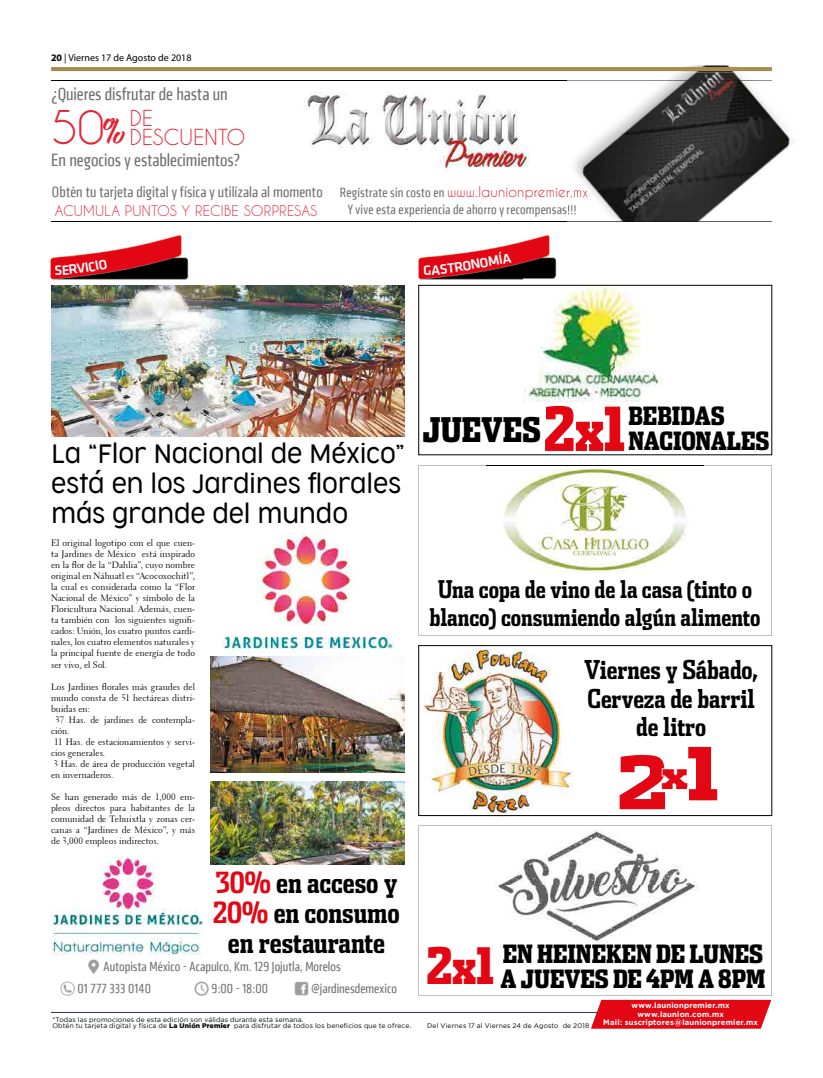
<style>
.page{position:relative;width:823px;height:1078px;background:#fff}
.page>*{position:absolute;margin:0;border:0;box-sizing:border-box;transform-origin:0 0}
.t1{font:900 72.5px "Dispatch";color:#e30613}
.t2{font:900 60.2px "Dispatch Comp";color:#e30613}
.t3{font:46.5px "Amontilladios";color:#e52234}
.t4{font:43.4px "Caviar Dreams";color:#e52234}
.t5{font:900 33.7px "Dispatch Comp";letter-spacing:-.005em;color:#000}
.t6{font:700 29px/30px "Dispatch Comp";letter-spacing:-.005em;color:#000;text-align:center}
.t7{font:700 26px/28.8px "Dispatch Comp";color:#000;text-align:center}
.t8{font:700 25.5px "Eau Sans";color:#000}
.t9{font:900 25px/25px "Dispatch Comp";letter-spacing:-.005em;color:#000;text-align:right}
.t10{font:300 24.8px/30px "Cocogoose Narrow Trial";letter-spacing:-.015em;color:#000}
.t11{font:700 24.4px/27.7px "Dispatch Comp";color:#000;text-align:center}
.t12{font:20.7px "Caviar Dreams";color:#e52234}
.t13{font:condensed 18.3px "Klavika CH";color:#706f6f}
.t14{font:condensed 15.6px "Klavika CH";letter-spacing:.005em;color:#706f6f}
.t15{font:500 14px "Klavika CH";color:#fff}
.t16{font:13.8px "Caviar Dreams";letter-spacing:.015em;color:#e52234}
.t17{font:condensed 13.7px/21.6px "Klavika CH";letter-spacing:.01em;color:#706f6f}
.t18{font:13.7px "Caviar Dreams";letter-spacing:.01em;color:#e52234}
.t19{font:10px "Myriad Pro";color:#000}
.t20{font:9.2px/11px "Transitional 521 BT Roman A";color:#000;text-align:justify}
.t21{font:700 7.7px/8.1px "Gotham";letter-spacing:.02em;color:#fff;text-align:center}
.t22{font:6.7px/6.7px "Gotham";letter-spacing:.02em;color:#000}
.s1{font-family:"Franklin Gothic";font-weight:600;font-size:10.5px}
.s2{font-weight:700}
.s3{font-family:"Franklin Gothic";font-size:10.5px}
.s4{font-family:"Klavika CH";font-stretch:condensed;color:#706f6f}
.s5{color:#e30613}
.s6{font-weight:900}
</style>
<div class="page">
<hr style="left:51px;top:1012px;width:555px;height:1px;background:#28306e">
<img style="left:523px;top:284px;width:138px;height:118px">
<img style="left:418px;top:235px;width:139px;height:45px">
<img style="left:523px;top:277px;width:34px;height:3px">
<svg style="left:590px;top:999px;width:180px;height:29px;background:#e51a26"></svg>
<svg style="left:51px;top:71px;width:515px;height:1px"></svg>
<img style="left:50px;top:235px;width:139px;height:45px">
<hr style="left:51px;top:80px;width:720px;height:1px;background:#000">
<img style="left:304px;top:92px;width:226px;height:81px">
<img style="left:304px;top:92px;width:83px;height:12px">
<hr style="left:51px;top:221px;width:720px;height:1px;background:#000">
<img style="left:566px;top:66px;width:206px;height:7px">
<img style="left:567px;top:190px;width:5px;height:8px">
<svg style="left:568px;top:205px;width:5px;height:10px"></svg>
<img style="left:567px;top:221px;width:136px;height:1px">
<img style="left:573px;top:73px;width:221px;height:148px">
<img style="left:689px;top:65px;width:52px;height:8px">
<img style="left:680px;top:80px;width:67px;height:1px">
<img style="left:51px;top:285px;width:353px;height:151px">
<img style="left:222px;top:534px;width:172px;height:115px">
<img style="left:210px;top:656px;width:194px;height:116px">
<img style="left:51px;top:856px;width:154px;height:98px">
<img style="left:88px;top:959px;width:12px;height:14px">
<img style="left:61px;top:981px;width:13px;height:13px">
<img style="left:294px;top:981px;width:14px;height:14px">
<img style="left:195px;top:981px;width:13px;height:14px">
<img style="left:210px;top:781px;width:194px;height:83px">
<img style="left:418px;top:643px;width:168px;height:173px">
<div style="left:418px;top:645px;width:353px;height:170px;border:1px solid #000"></div>
<div style="left:418px;top:285px;width:353px;height:170px;border:1px solid #000"></div>
<svg style="left:418px;top:465px;width:353px;height:170px"></svg>
<img style="left:486px;top:466px;width:217px;height:126px">
<img style="left:486px;top:465px;width:217px;height:1px">
<svg style="left:418px;top:825px;width:353px;height:170px"></svg>
<img style="left:494px;top:829px;width:204px;height:113px">
<svg style="left:51px;top:67px;width:720px;height:4px;background:#a68d4f"></svg>
<svg style="left:55px;top:263px;width:31px;height:12px"></svg>
<svg style="left:423px;top:263px;width:31px;height:12px"></svg>
<p class="t19" style="left:51px;top:52px;width:142px"><span class="s1">2</span> <span class="s2">20</span> <span class="s3">|</span> | Viernes 17 de Agosto de 2018</p>
<h3 class="t13" style="left:51px;top:83px;width:178px">¿Quieres disfrutar de hasta un</h3>
<h3 class="t3" style="left:106px;top:100px;width:15px">%</h3>
<h3 class="t13" style="left:51px;top:149px;width:190px">En negocios y establecimientos?</h3>
<h3 class="t4" style="left:51px;top:101px;width:103px">50 <sup>DE</sup></h3>
<h3 class="t12" style="left:130px;top:125px;width:117px">DESCUENTO</h3>
<h3 class="t14" style="left:52px;top:182px;width:272px">Obtén tu tarjeta digital y física y utilízala al momento</h3>
<h3 class="t16" style="left:55px;top:203px;width:264px">ACUMULA PUNTOS Y RECIBE SORPRESAS</h3>
<h3 class="t18" style="left:340px;top:184px;width:249px"><span class="s4">Regístrate sin costo en</span> www.launionpremier.mx</h3>
<h3 class="t17" style="left:347px;top:199px;width:230px">Y vive esta experiencia de ahorro y recompensas!!!</h3>
<h3 class="t15" style="left:83px;top:258px;width:24px;rotate:-10deg">ICIO</h3>
<h3 class="t15" style="left:452px;top:258px;width:59px;rotate:-10deg">RONOMÍA</h3>
<h3 class="t8" style="left:337px;top:436px;width:10px">´</h3>
<h3 class="t10" style="left:51px;top:440px;width:355px">La “Flor Nacional de Mexico” esta en los Jardines florales mas grande del mundo</h3>
<p class="t20" style="left:51px;top:537px;width:145px">El original logotipo con el que cuen&shy;ta Jardines de México está inspirado en la flor de la “Dahlia”, cuyo nombre original en Náhuatl es “Acocoxochitl”, la cual es considerada como la “Flor Nacional de México” y símbolo de la Floricultura Nacional. Además, cuen&shy;ta también con los siguientes signifi&shy;cados: Unión, los cuatro puntos cardi&shy;nales, los cuatro elementos naturales y la principal fuente de energía de todo ser vivo, el Sol.</p>
<p class="t20" style="left:51px;top:680px;width:145px">Los Jardines florales más grandes del</p>
<p class="t20" style="left:51px;top:691px;width:145px">mundo consta de 51 hectáreas distri-</p>
<p class="t20" style="left:51px;top:702px;width:40px">buidas en:</p>
<p class="t20" style="left:55px;top:713px;width:141px">37 Has. de jardines de contempla-</p>
<p class="t20" style="left:51px;top:724px;width:20px">ción.</p>
<p class="t20" style="left:54px;top:735px;width:142px">11 Has. de estacionamientos y servi-</p>
<p class="t20" style="left:51px;top:746px;width:56px">cios generales.</p>
<p class="t20" style="left:54px;top:757px;width:143px">3 Has. de área de producción vegetal</p>
<p class="t20" style="left:51px;top:768px;width:64px">en invernaderos.</p>
<p class="t20" style="left:51px;top:790px;width:145px">Se han generado más de 1,000 em&shy;pleos directos para habitantes de la comunidad de Tehuixtla y zonas cer&shy;canas a “Jardines de México”, y más de 3,000 empleos indirectos.</p>
<h3 class="t8" style="left:94px;top:465px;width:10px">´</h3>
<h3 class="t8" style="left:81px;top:495px;width:10px">´</h3>
<h3 class="t6" style="left:213px;top:866px;width:188px"><span class="s5">30%</span> en acceso y<br><span class="s5">20%</span> en consumo en restaurante</h3>
<h3 class="t17" style="left:77px;top:955px;width:264px;text-indent:26px">Autopista México - Acapulco, Km. 129 Jojutla, Morelos<br>01 777 333 0140</h3>
<h3 class="t17" style="left:211px;top:977px;width:58px">9:00 - 18:00</h3>
<h3 class="t17" style="left:311px;top:977px;width:87px">@jardinesdemexico</h3>
<h2 class="t2" style="left:543px;top:390px;width:83px">2x1</h2>
<h3 class="t9" style="left:628px;top:402px;width:98px">BEBIDAS</h3>
<h3 class="t5" style="left:422px;top:408px;width:120px">JUEVES</h3>
<h3 class="t9" style="left:628px;top:427px;width:142px">NACIONALES</h3>
<h3 class="t11" style="left:429px;top:574px;width:332px">Una copa de vino de la casa (tinto o blanco) consumiendo algún alimento</h3>
<h3 class="t7" style="left:584px;top:654px;width:175px">Viernes y Sábado,<br>Cerveza de barril de litro</h3>
<h1 class="t1" style="left:616px;top:725px;width:104px">2<sup>x</sup>1</h1>
<h3 class="t9" style="left:426px;top:940px;width:340px">EN HEINEKEN DE LUNES<br><sup>2x1</sup> A JUEVES DE 4PM A 8PM</h3>
<p class="t22" style="left:52px;top:1015px;width:360px">*Todas las promociones de esta edición son válidas durante esta semana.<br>Obtén tu tarjeta digital y física de <span class="s6">La Unión Premier</span> para disfrutar de todos los beneficios que te ofrece.</p>
<p class="t22" style="left:427px;top:1022px;width:163px">Del Viernes 17 al Viernes 24 de Agosto de 2018</p>
<p class="t21" style="left:603px;top:1001px;width:156px">www.launionpremier.mx www.launion.com.mx<br>Mail: suscriptores@launionpremier.mx</p>
</div>
